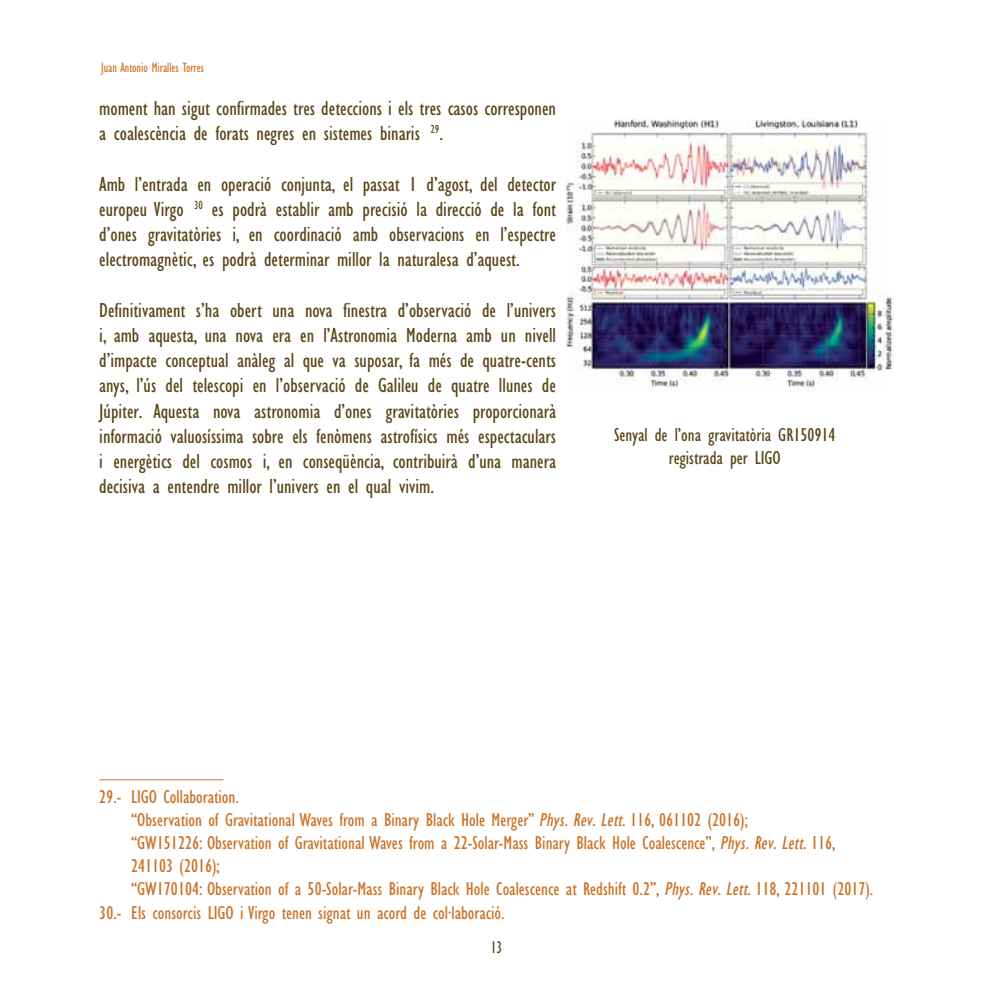
<style>
.page{position:relative;width:993px;height:993px;background:#fff}
.page>*{position:absolute;margin:0;border:0;box-sizing:border-box;transform-origin:0 0}
.t1{font:condensed 21px/25.2px "Gill Sans";color:#5b461a;text-align:justify}
.t2{font:condensed 19.25px "Gill Sans";color:#cb7227}
.t3{font:condensed 19.25px/23.1px "Gill Sans";color:#5b461a;text-align:center}
.t4{font:condensed 17.5px "Gill Sans";color:#5b461a;scale:.9 1}
.t5{font:condensed 14px "Gill Sans";color:#cb7227;scale:.9 1}
.s1{font-style:italic}
</style>
<div class="page">
<hr style="left:99px;top:779px;width:124px;height:1px;background:#cb7227">
<img style="left:566px;top:119px;width:327px;height:272px">
<p class="t5" style="left:101px;top:62px;width:116px">Juan Antonio Miralles Torres</p>
<p class="t1" style="left:99px;top:97px;width:458px">moment han sigut confirmades tres deteccions i els tres casos corresponen a coalescència de forats negres en sistemes binaris <sup>29</sup>.</p>
<p class="t1" style="left:99px;top:173px;width:458px">Amb l’entrada en operació conjunta, el passat 1 d’agost, del detector europeu Virgo <sup>30</sup> es podrà establir amb precisió la direcció de la font d’ones gravitatòries i, en coordinació amb observacions en l’espectre electromagnètic, es podrà determinar millor la naturalesa d’aquest.</p>
<p class="t1" style="left:99px;top:299px;width:458px">Definitivament s’ha obert una nova finestra d’observació de l’univers i, amb aquesta, una nova era en l’Astronomia Moderna amb un nivell d’impacte conceptual anàleg al que va suposar, fa més de quatre-cents anys, l’ús del telescopi en l’observació de Galileu de quatre llunes de Júpiter. Aquesta nova astronomia d’ones gravitatòries proporcionarà informació valuosíssima sobre els fenòmens astrofísics més espectaculars i energètics del cosmos i, en conseqüència, contribuirà d’una manera decisiva a entendre millor l’univers en el qual vivim.</p>
<p class="t3" style="left:614px;top:425px;width:223px">Senyal de l’ona gravitatòria GR150914 registrada per LIGO</p>
<p class="t2" style="left:99px;top:789px;width:141px">29.- LIGO Collaboration.</p>
<p class="t2" style="left:131px;top:812px;width:618px">“Observation of Gravitational Waves from a Binary Black Hole Merger” <span class="s1">Phys. Rev. Lett</span>. 116, 061102 (2016);</p>
<p class="t2" style="left:131px;top:835px;width:705px">“GW151226: Observation of Gravitational Waves from a 22-Solar-Mass Binary Black Hole Coalescence”, <span class="s1">Phys. Rev. Lett</span>. 116,</p>
<p class="t2" style="left:131px;top:858px;width:90px">241103 (2016);</p>
<p class="t2" style="left:131px;top:881px;width:743px">“GW170104: Observation of a 50-Solar-Mass Binary Black Hole Coalescence at Redshift 0.2”, <span class="s1">Phys. Rev. Lett</span>. 118, 221101 (2017).</p>
<p class="t2" style="left:99px;top:904px;width:406px">30.- Els consorcis LIGO i Virgo tenen signat un acord de col·laboració.</p>
<p class="t4" style="left:490px;top:939px;width:14px">13</p>
</div>
